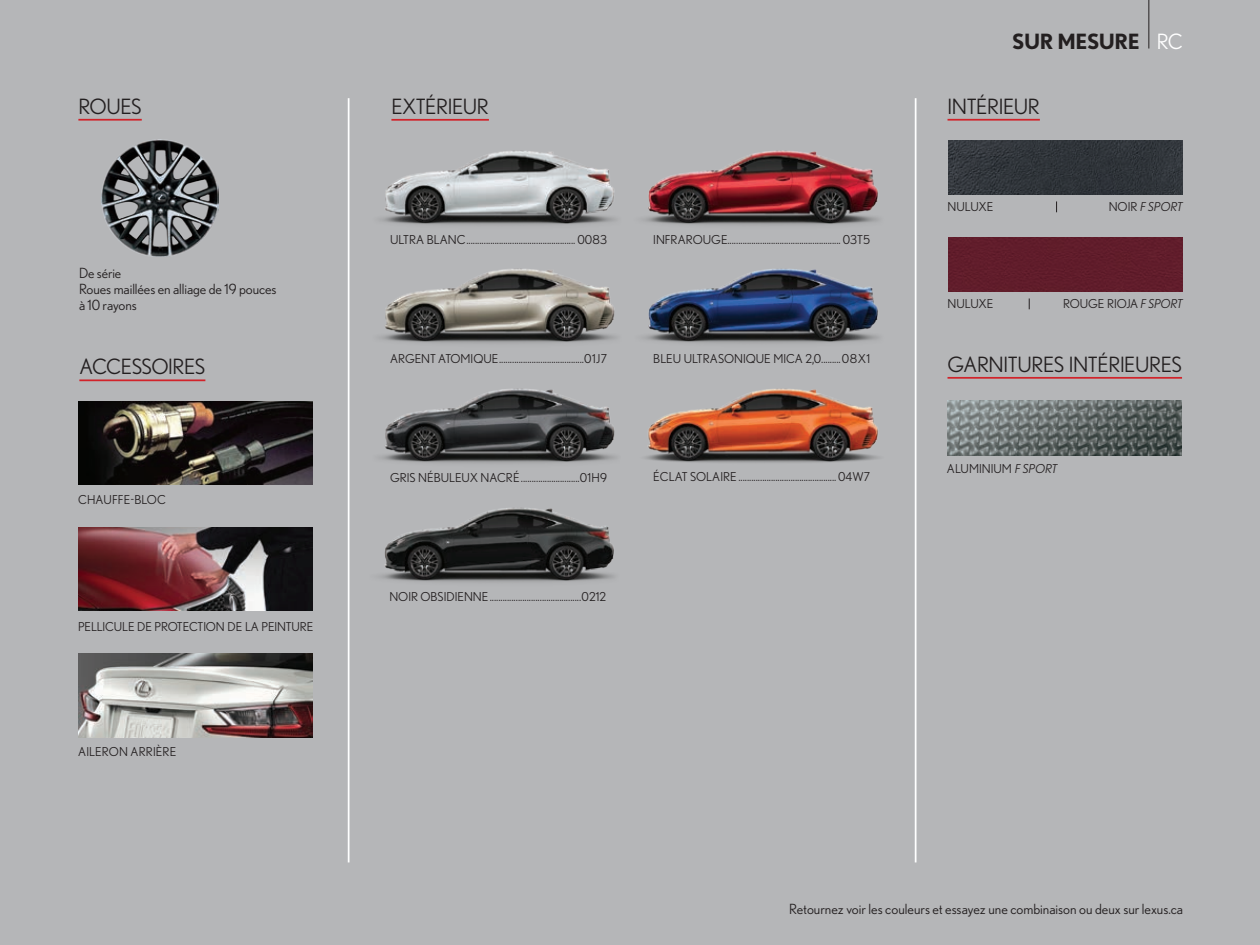
<style>
.page{position:relative;width:1260px;height:945px;background:#b5b6b8}
.page>*{position:absolute;margin:0;border:0;box-sizing:border-box;transform-origin:0 0}
.t1{font:21px "Nobel";letter-spacing:-.02em;color:#231f20}
.t2{font:700 21px "Nobel";letter-spacing:-.02em;color:#231f20}
.t3{font:14px/15.8px "Nobel";color:#231f20}
.t4{font:12.25px "Nobel";color:#231f20}
.t5{font:italic 12.25px "Nobel";color:#231f20}
.s1{font-weight:400;color:#fff}
.s2{font-style:normal}
.s3{font-style:italic}
</style>
<div class="page">
<hr style="left:915px;top:98px;width:2px;height:764px;background:#fff">
<hr style="left:348px;top:98px;width:2px;height:764px;background:#fff">
<img style="left:948px;top:401px;width:234px;height:54px">
<hr style="left:948px;top:377px;width:234px;height:2px;background:#d1232a">
<img style="left:102px;top:139px;width:117px;height:117px">
<hr style="left:78px;top:119px;width:64px;height:2px;background:#d1232a">
<hr style="left:79px;top:379px;width:126px;height:2px;background:#d1232a">
<img style="left:79px;top:402px;width:234px;height:83px">
<img style="left:79px;top:528px;width:234px;height:83px">
<img style="left:79px;top:654px;width:234px;height:83px">
<hr style="left:948px;top:119px;width:92px;height:2px;background:#d1232a">
<img style="left:948px;top:140px;width:234px;height:55px">
<div style="left:948px;top:238px;width:234px;height:54px;background:#611d2b"></div>
<hr style="left:1148px;top:0;width:1px;height:49px;background:#231f20">
<hr style="left:391px;top:119px;width:98px;height:2px;background:#d1232a">
<img style="left:644px;top:150px;width:235px;height:75px">
<img style="left:644px;top:269px;width:235px;height:74px">
<img style="left:646px;top:388px;width:232px;height:75px">
<img style="left:380px;top:151px;width:236px;height:74px">
<img style="left:380px;top:508px;width:234px;height:74px">
<img style="left:381px;top:389px;width:235px;height:74px">
<img style="left:381px;top:269px;width:235px;height:74px">
<p class="t1" style="left:78px;top:94px;width:65px">ROUES</p>
<p class="t3" style="left:79px;top:265px;width:44px">De série</p>
<p class="t3" style="left:79px;top:281px;width:199px">Roues maillées en alliage de 19 pouces à 10 rayons</p>
<p class="t1" style="left:79px;top:355px;width:128px">ACCESSOIRES</p>
<p class="t4" style="left:78px;top:493px;width:89px">CHAUFFE-BLOC</p>
<p class="t4" style="left:78px;top:620px;width:237px">PELLICULE DE PROTECTION DE LA PEINTURE</p>
<p class="t4" style="left:78px;top:745px;width:100px">AILERON ARRIÈRE</p>
<p class="t2" style="left:1012px;top:28px;width:172px">SUR MESURE <span class="s1">RC</span></p>
<p class="t1" style="left:391px;top:94px;width:99px">EXTÉRIEUR</p>
<p class="t1" style="left:948px;top:94px;width:94px">INTÉRIEUR</p>
<p class="t4" style="left:948px;top:200px;width:47px">NULUXE</p>
<p class="t5" style="left:1109px;top:200px;width:76px"><span class="s2">NOIR</span> F SPORT</p>
<p class="t4" style="left:390px;top:233px;width:218px">ULTRA BLANC.................................................. 0083</p>
<p class="t4" style="left:653px;top:233px;width:218px">INFRAROUGE.................................................... 03T5</p>
<p class="t4" style="left:948px;top:297px;width:47px">NULUXE</p>
<p class="t4" style="left:1063px;top:297px;width:121px">ROUGE RIOJA <span class="s3">F SPORT</span></p>
<p class="t4" style="left:390px;top:351px;width:218px">ARGENT ATOMIQUE.......................................01J7</p>
<p class="t4" style="left:653px;top:351px;width:218px">BLEU ULTRASONIQUE MICA 2,0.........08X1</p>
<p class="t1" style="left:948px;top:352px;width:236px">GARNITURES INTÉRIEURES</p>
<p class="t4" style="left:390px;top:471px;width:218px">GRIS NÉBULEUX NACRÉ...........................01H9</p>
<p class="t4" style="left:653px;top:470px;width:218px">ÉCLAT SOLAIRE.............................................04W7</p>
<p class="t4" style="left:947px;top:461px;width:112px">ALUMINIUM <span class="s3">F SPORT</span></p>
<p class="t4" style="left:389px;top:590px;width:218px">NOIR OBSIDIENNE..........................................0212</p>
<p class="t3" style="left:789px;top:900px;width:395px">Retournez voir les couleurs et essayez une combinaison ou deux sur lexus.ca</p>
</div>
